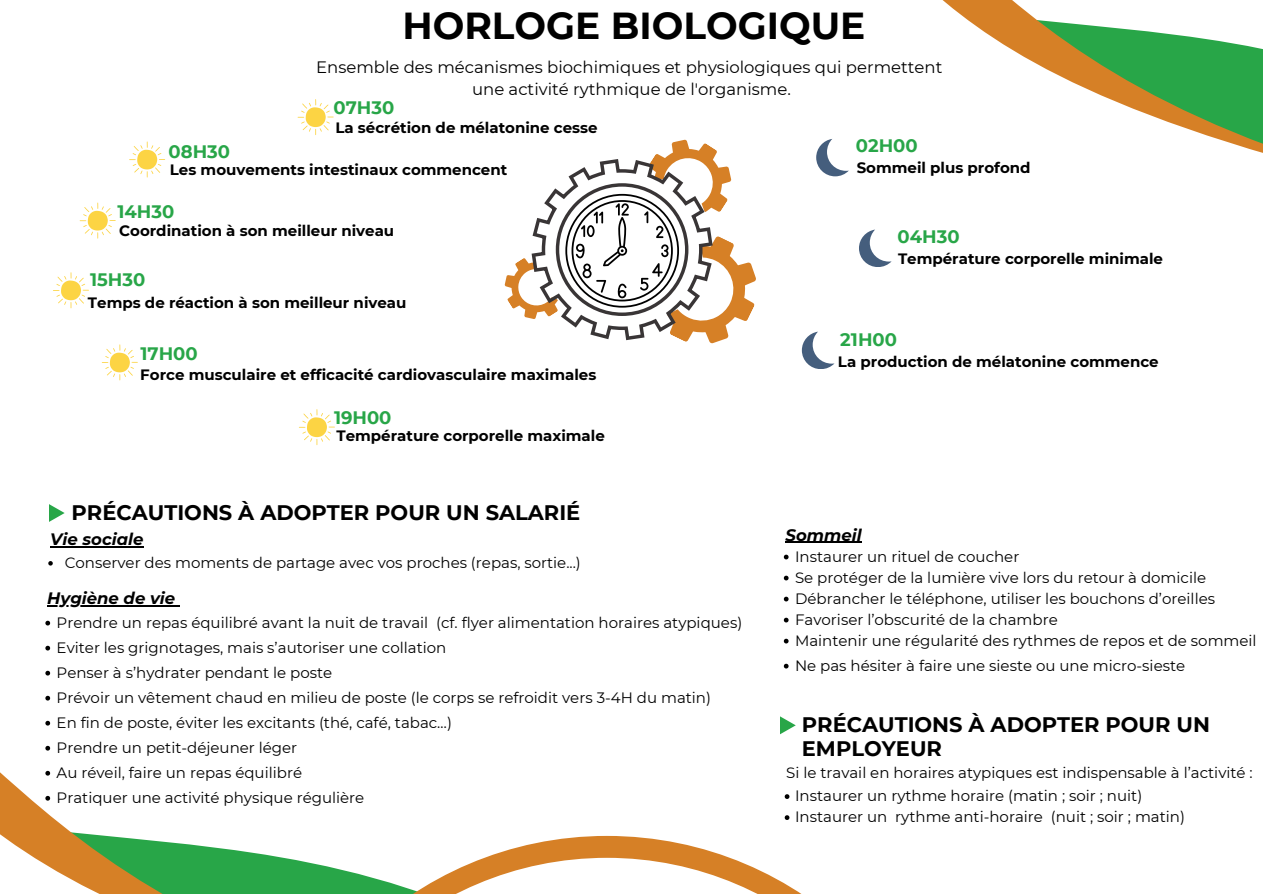
<style>
.page{position:relative;width:1263px;height:894px;background:#fff}
.page>*{position:absolute;margin:0;border:0;box-sizing:border-box;transform-origin:0 0}
.t1{font:700 37.5px "Montserrat";color:#000}
.t2{font:700 21px/23.7px "Montserrat";color:#000}
.t3{font:700 18px "Montserrat";color:#28a648}
.t4{font:16.5px/22.5px "Montserrat";color:#000;text-align:center}
.t5{font:italic 700 16.5px "Montserrat";color:#000}
.t6{font:15px "Montserrat";color:#000}
.t7{font:700 15px "Montserrat";color:#000}
</style>
<div class="page">
<svg style="left:832px;top:0;width:431px;height:177px"></svg>
<svg style="left:0;top:722px;width:252px;height:171px"></svg>
<svg style="left:49px;top:504px;width:16px;height:18px"></svg>
<svg style="left:252px;top:835px;width:548px;height:58px"></svg>
<svg style="left:504px;top:139px;width:252px;height:205px"></svg>
<svg style="left:816px;top:139px;width:33px;height:37px"></svg>
<svg style="left:298px;top:99px;width:36px;height:36px"></svg>
<svg style="left:780px;top:716px;width:16px;height:18px"></svg>
<svg style="left:859px;top:229px;width:33px;height:38px"></svg>
<svg style="left:802px;top:331px;width:32px;height:37px"></svg>
<svg style="left:129px;top:141px;width:36px;height:36px"></svg>
<svg style="left:80px;top:202px;width:36px;height:36px"></svg>
<svg style="left:53px;top:272px;width:36px;height:36px"></svg>
<svg style="left:102px;top:344px;width:36px;height:36px"></svg>
<svg style="left:299px;top:409px;width:36px;height:36px"></svg>
<svg style="left:45px;top:620px;width:5px;height:5px"></svg>
<svg style="left:45px;top:645px;width:5px;height:5px"></svg>
<svg style="left:45px;top:670px;width:5px;height:5px"></svg>
<svg style="left:45px;top:695px;width:5px;height:5px"></svg>
<svg style="left:45px;top:720px;width:5px;height:5px"></svg>
<svg style="left:45px;top:745px;width:5px;height:5px"></svg>
<svg style="left:45px;top:770px;width:5px;height:5px"></svg>
<svg style="left:45px;top:795px;width:5px;height:5px"></svg>
<svg style="left:785px;top:794px;width:4px;height:4px"></svg>
<svg style="left:785px;top:815px;width:4px;height:4px"></svg>
<hr style="left:786px;top:541px;width:76px;height:1px;background:#000">
<svg style="left:784px;top:554px;width:5px;height:5px"></svg>
<svg style="left:784px;top:575px;width:5px;height:5px"></svg>
<svg style="left:784px;top:596px;width:5px;height:5px"></svg>
<svg style="left:784px;top:617px;width:5px;height:5px"></svg>
<svg style="left:784px;top:638px;width:5px;height:5px"></svg>
<svg style="left:784px;top:663px;width:5px;height:5px"></svg>
<hr style="left:47px;top:605px;width:128px;height:1px;background:#000">
<hr style="left:50px;top:546px;width:93px;height:1px;background:#000">
<svg style="left:48px;top:561px;width:5px;height:4px"></svg>
<p class="t1" style="left:402px;top:2px;width:464px">HORLOGE BIOLOGIQUE</p>
<p class="t4" style="left:316px;top:55px;width:628px">Ensemble des mécanismes biochimiques et physiologiques qui permettent une activité rythmique de l'organisme.</p>
<p class="t3" style="left:334px;top:97px;width:62px">07H30</p>
<h6 class="t7" style="left:335px;top:118px;width:264px">La sécrétion de mélatonine cesse</h6>
<p class="t3" style="left:169px;top:140px;width:63px">08H30</p>
<p class="t7" style="left:170px;top:160px;width:339px">Les mouvements intestinaux commencent</p>
<p class="t3" style="left:117px;top:200px;width:58px">14H30</p>
<h3 class="t7" style="left:119px;top:221px;width:276px">Coordination à son meilleur niveau</h3>
<p class="t3" style="left:90px;top:269px;width:57px">15H30</p>
<h3 class="t7" style="left:88px;top:293px;width:320px">Temps de réaction à son meilleur niveau</h3>
<h6 class="t3" style="left:140px;top:342px;width:59px">17H00</h6>
<p class="t7" style="left:140px;top:365px;width:457px">Force musculaire et efficacité cardiovasculaire maximales</p>
<p class="t3" style="left:334px;top:406px;width:59px">19H00</p>
<h6 class="t7" style="left:336px;top:426px;width:270px">Température corporelle maximale</h6>
<p class="t2" style="left:72px;top:500px;width:510px">PRÉCAUTIONS À ADOPTER POUR UN SALARIÉ</p>
<p class="t3" style="left:856px;top:134px;width:63px">02H00</p>
<p class="t7" style="left:857px;top:158px;width:175px">Sommeil plus profond</p>
<h3 class="t3" style="left:897px;top:225px;width:64px">04H30</h3>
<h5 class="t7" style="left:898px;top:249px;width:267px">Température corporelle minimale</h5>
<h1 class="t3" style="left:840px;top:328px;width:58px">21H00</h1>
<p class="t7" style="left:838px;top:352px;width:322px">La production de mélatonine commence</p>
<h3 class="t5" style="left:786px;top:524px;width:78px">Sommeil</h3>
<h6 class="t6" style="left:795px;top:547px;width:226px">Instaurer un rituel de coucher</h6>
<h6 class="t6" style="left:795px;top:568px;width:413px">Se protéger de la lumière vive lors du retour à domicile</h6>
<p class="t6" style="left:795px;top:589px;width:421px">Débrancher le téléphone, utiliser les bouchons d’oreilles</p>
<h3 class="t6" style="left:795px;top:610px;width:264px">Favoriser l’obscurité de la chambre</h3>
<h6 class="t6" style="left:795px;top:631px;width:463px">Maintenir une régularité des rythmes de repos et de sommeil</h6>
<h4 class="t6" style="left:795px;top:656px;width:392px">Ne pas hésiter à faire une sieste ou une micro-sieste</h4>
<p class="t5" style="left:50px;top:529px;width:95px">Vie sociale</p>
<p class="t6" style="left:65px;top:553px;width:518px">Conserver des moments de partage avec vos proches (repas, sortie...)</p>
<p class="t5" style="left:47px;top:588px;width:130px">Hygiène de vie</p>
<h3 class="t6" style="left:57px;top:613px;width:687px">Prendre un repas équilibré avant la nuit de travail (cf. flyer alimentation horaires atypiques)</h3>
<h6 class="t6" style="left:57px;top:638px;width:391px">Eviter les grignotages, mais s’autoriser une collation</h6>
<h3 class="t6" style="left:57px;top:663px;width:277px">Penser à s’hydrater pendant le poste</h3>
<p class="t6" style="left:57px;top:688px;width:656px">Prévoir un vêtement chaud en milieu de poste (le corps se refroidit vers 3-4H du matin)</p>
<h6 class="t6" style="left:57px;top:713px;width:397px">En fin de poste, éviter les excitants (thé, café, tabac…)</h6>
<h3 class="t6" style="left:57px;top:738px;width:242px">Prendre un petit-déjeuner léger</h3>
<p class="t6" style="left:57px;top:763px;width:247px">Au réveil, faire un repas équilibré</p>
<h6 class="t6" style="left:57px;top:788px;width:309px">Pratiquer une activité physique régulière</h6>
<h3 class="t6" style="left:795px;top:786px;width:349px">Instaurer un rythme horaire (matin ; soir ; nuit)</h3>
<p class="t6" style="left:795px;top:807px;width:391px">Instaurer un rythme anti-horaire (nuit ; soir ; matin)</p>
<p class="t2" style="left:802px;top:712px;width:410px">PRÉCAUTIONS À ADOPTER POUR UN<br>EMPLOYEUR</p>
<h4 class="t6" style="left:786px;top:763px;width:468px">Si le travail en horaires atypiques est indispensable à l’activité :</h4>
</div>
